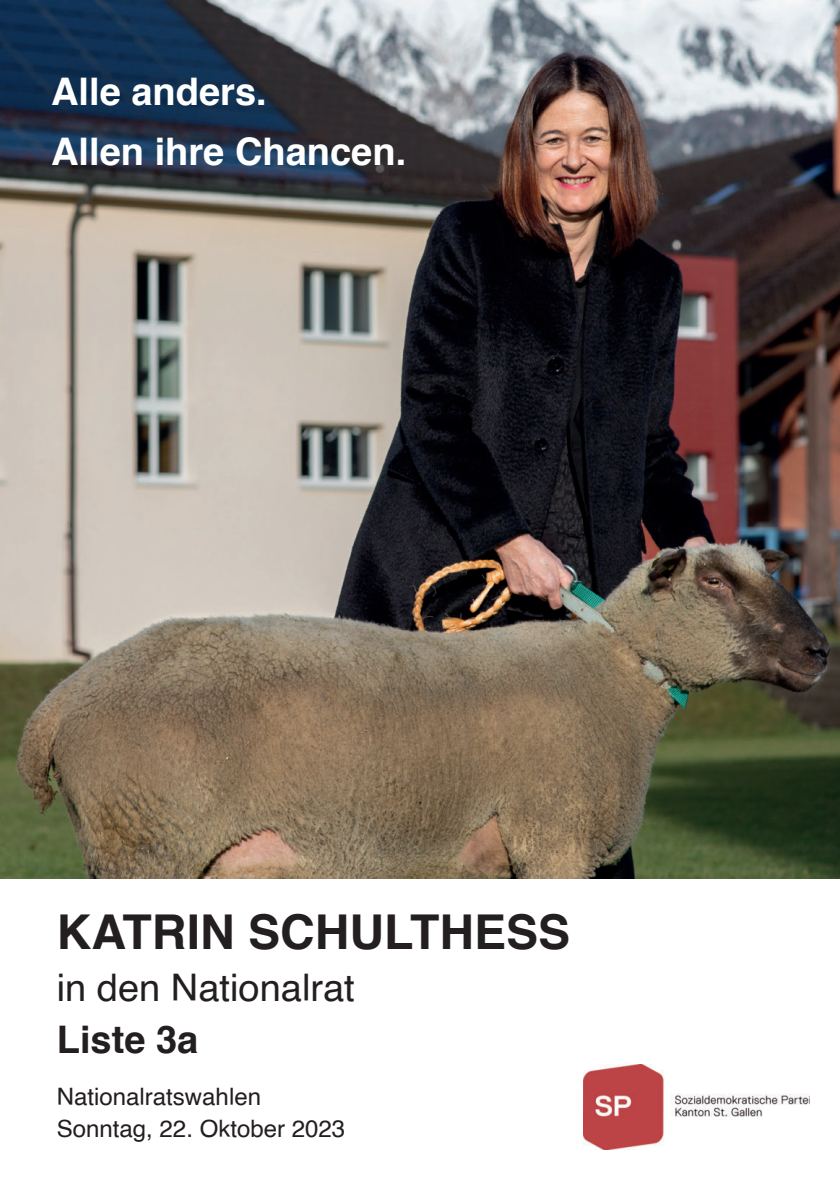
<style>
.page{position:relative;width:840px;height:1191px;background:#fff}
.page>*{position:absolute;margin:0;border:0;box-sizing:border-box;transform-origin:0 0}
.t1{font:700 48px "Helvetica";color:#231f20}
.t2{font:700 38px/60px "Helvetica";color:#fff}
.t3{font:38px "Helvetica";color:#231f20}
.t4{font:700 38px "Helvetica";color:#231f20}
.t5{font:24px/32px "Helvetica";color:#231f20}
</style>
<div class="page">
<img style="left:0;top:0;width:839px;height:878px">
<img style="left:583px;top:1065px;width:225px;height:84px">
<h2 class="t2" style="left:51px;top:65px;width:356px">Alle anders.<br>Allen ihre Chancen.</h2>
<h1 class="t1" style="left:57px;top:913px;width:514px">KATRIN SCHULTHESS</h1>
<h2 class="t3" style="left:57px;top:973px;width:299px">in den Nationalrat</h2>
<h2 class="t4" style="left:57px;top:1025px;width:143px">Liste 3a</h2>
<p class="t5" style="left:57px;top:1083px;width:290px">Nationalratswahlen<br>Sonntag, 22. Oktober 2023</p>
</div>
